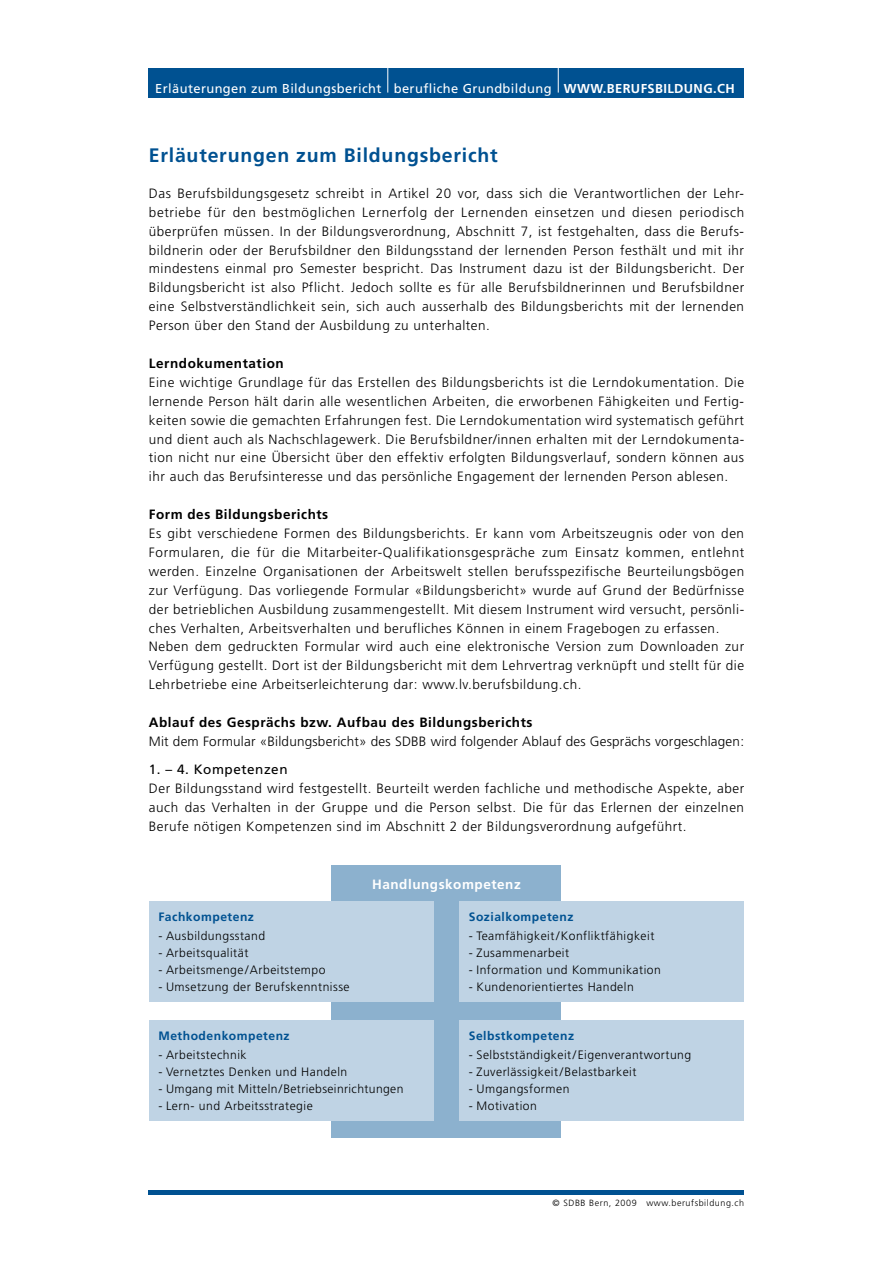
<style>
.page{position:relative;width:893px;height:1263px;background:#fff}
.page>*{position:absolute;margin:0;border:0;box-sizing:border-box;transform-origin:0 0}
.t1{font:700 19.5px "Frutiger";letter-spacing:.04em;color:#005191}
.t2{font:300 13.5px/18.9px "Frutiger";letter-spacing:.04em;color:#000;text-align:justify}
.t3{font:700 13.5px "Frutiger";letter-spacing:.04em;color:#000}
.t4{font:300 13.5px "Frutiger";letter-spacing:.015em;color:#000}
.t5{font:700 13.5px "Frutiger";letter-spacing:.04em;color:#fff}
.t6{font:13.5px "Frutiger";letter-spacing:.04em;color:#000}
.t7{font:12.9px "Frutiger";letter-spacing:.03em;color:#fff}
.t8{font:300 12.15px "Frutiger";letter-spacing:.04em;color:#000}
.t9{font:700 12.15px "Frutiger";letter-spacing:.04em;color:#005191}
.t10{font:300 9px "Frutiger";letter-spacing:.06em;color:#000}
.s1{font-weight:700}
</style>
<div class="page">
<hr style="left:149px;top:1191px;width:595px;height:4px;background:#005191">
<div style="left:149px;top:68px;width:595px;height:30px;background:#005191"></div>
<svg style="left:387px;top:68px;width:1px;height:25px"></svg>
<svg style="left:558px;top:68px;width:1px;height:25px"></svg>
<div style="left:332px;top:865px;width:229px;height:272px;background:#8cb1ce"></div>
<div style="left:149px;top:901px;width:285px;height:101px;background:#bfd3e4"></div>
<div style="left:149px;top:1020px;width:285px;height:101px;background:#bfd3e4"></div>
<div style="left:459px;top:901px;width:285px;height:101px;background:#bfd3e4"></div>
<div style="left:459px;top:1020px;width:285px;height:101px;background:#bfd3e4"></div>
<p class="t7" style="left:155px;top:80px;width:581px">Erläuterungen zum Bildungsbericht berufliche Grundbildung <span class="s1">WWW.BERUFSBILDUNG.CH</span></p>
<h1 class="t1" style="left:149px;top:144px;width:350px">Erläuterungen zum Bildungsbericht</h1>
<p class="t2" style="left:149px;top:184px;width:597px">Das Berufsbildungsgesetz schreibt in Artikel 20 vor, dass sich die Verantwortlichen der Lehr&shy;betriebe für den bestmöglichen Lernerfolg der Lernenden einsetzen und diesen periodisch überprüfen müssen. In der Bildungsverordnung, Abschnitt 7, ist festgehalten, dass die Berufs&shy;bildnerin oder der Berufsbildner den Bildungsstand der lernenden Person festhält und mit ihr mindestens einmal pro Semester bespricht. Das Instrument dazu ist der Bildungsbericht. Der Bildungsbericht ist also Pflicht. Jedoch sollte es für alle Berufsbildnerinnen und Berufsbildner eine Selbstverständlichkeit sein, sich auch ausserhalb des Bildungsberichts mit der lernenden Person über den Stand der Ausbildung zu unterhalten.</p>
<p class="t3" style="left:149px;top:355px;width:136px">Lerndokumentation</p>
<p class="t2" style="left:149px;top:373px;width:597px">Eine wichtige Grundlage für das Erstellen des Bildungsberichts ist die Lerndokumentation. Die lernende Person hält darin alle wesentlichen Arbeiten, die erworbenen Fähigkeiten und Fertig&shy;keiten sowie die gemachten Erfahrungen fest. Die Lerndokumentation wird systematisch geführt und dient auch als Nachschlagewerk. Die Berufsbildner/innen erhalten mit der Lerndokumenta&shy;tion nicht nur eine Übersicht über den effektiv erfolgten Bildungsverlauf, sondern können aus ihr auch das Berufsinteresse und das persönliche Engagement der lernenden Person ablesen.</p>
<p class="t3" style="left:149px;top:506px;width:181px">Form des Bildungsberichts</p>
<p class="t2" style="left:149px;top:524px;width:597px;text-align:left">Es gibt verschiedene Formen des Bildungsberichts. Er kann vom Arbeitszeugnis oder von den Formularen, die für die Mitarbeiter-Qualifikationsgespräche zum Einsatz kommen, entlehnt werden. Einzelne Organisationen der Arbeitswelt stellen berufsspezifische Beurteilungsbögen zur Verfügung. Das vorliegende Formular «Bildungsbericht» wurde auf Grund der Bedürfnisse der betrieblichen Ausbildung zusammengestellt. Mit diesem Instrument wird versucht, persönli&shy;ches Verhalten, Arbeitsverhalten und berufliches Können in einem Fragebogen zu erfassen.<br>Neben dem gedruckten Formular wird auch eine elektronische Version zum Downloaden zur Verfügung gestellt. Dort ist der Bildungsbericht mit dem Lehrvertrag verknüpft und stellt für die Lehrbetriebe eine Arbeitserleichterung dar: www.lv.berufsbildung.ch.</p>
<p class="t3" style="left:149px;top:714px;width:385px">Ablauf des Gesprächs bzw. Aufbau des Bildungsberichts</p>
<p class="t4" style="left:149px;top:734px;width:597px">Mit dem Formular «Bildungsbericht» des SDBB wird folgender Ablauf des Gesprächs vorgeschlagen:</p>
<p class="t6" style="left:149px;top:762px;width:140px">1. – 4. Kompetenzen</p>
<p class="t2" style="left:149px;top:779px;width:597px">Der Bildungsstand wird festgestellt. Beurteilt werden fachliche und methodische Aspekte, aber auch das Verhalten in der Gruppe und die Person selbst. Die für das Erlernen der einzelnen Berufe nötigen Kompetenzen sind im Abschnitt 2 der Bildungsverordnung aufgeführt.</p>
<p class="t5" style="left:372px;top:876px;width:150px">Handlungskompetenz</p>
<p class="t9" style="left:158px;top:910px;width:97px">Fachkompetenz</p>
<p class="t8" style="left:158px;top:929px;width:108px">- Ausbildungsstand</p>
<p class="t8" style="left:158px;top:946px;width:92px">- Arbeitsqualität</p>
<p class="t8" style="left:158px;top:963px;width:169px">- Arbeitsmenge/Arbeitstempo</p>
<p class="t8" style="left:158px;top:980px;width:193px">- Umsetzung der Berufskenntnisse</p>
<p class="t9" style="left:158px;top:1029px;width:133px">Methodenkompetenz</p>
<p class="t8" style="left:158px;top:1048px;width:90px">- Arbeitstechnik</p>
<p class="t8" style="left:158px;top:1065px;width:190px">- Vernetztes Denken und Handeln</p>
<p class="t8" style="left:158px;top:1082px;width:247px">- Umgang mit Mitteln/Betriebseinrichtungen</p>
<p class="t8" style="left:158px;top:1099px;width:156px">- Lern- und Arbeitsstrategie</p>
<p class="t9" style="left:469px;top:910px;width:106px">Sozialkompetenz</p>
<p class="t8" style="left:469px;top:929px;width:187px">- Teamfähigkeit/Konfliktfähigkeit</p>
<p class="t8" style="left:469px;top:946px;width:102px">- Zusammenarbeit</p>
<p class="t8" style="left:469px;top:963px;width:194px">- Information und Kommunikation</p>
<p class="t8" style="left:469px;top:980px;width:166px">- Kundenorientiertes Handeln</p>
<p class="t9" style="left:469px;top:1029px;width:107px">Selbstkompetenz</p>
<p class="t8" style="left:469px;top:1048px;width:224px">- Selbstständigkeit/Eigenverantwortung</p>
<p class="t8" style="left:469px;top:1065px;width:169px">- Zuverlässigkeit/Belastbarkeit</p>
<p class="t8" style="left:469px;top:1082px;width:102px">- Umgangsformen</p>
<p class="t8" style="left:469px;top:1099px;width:70px">- Motivation</p>
<p class="t10" style="left:553px;top:1198px;width:193px">© SDBB Bern, 2009 www.berufsbildung.ch</p>
</div>
